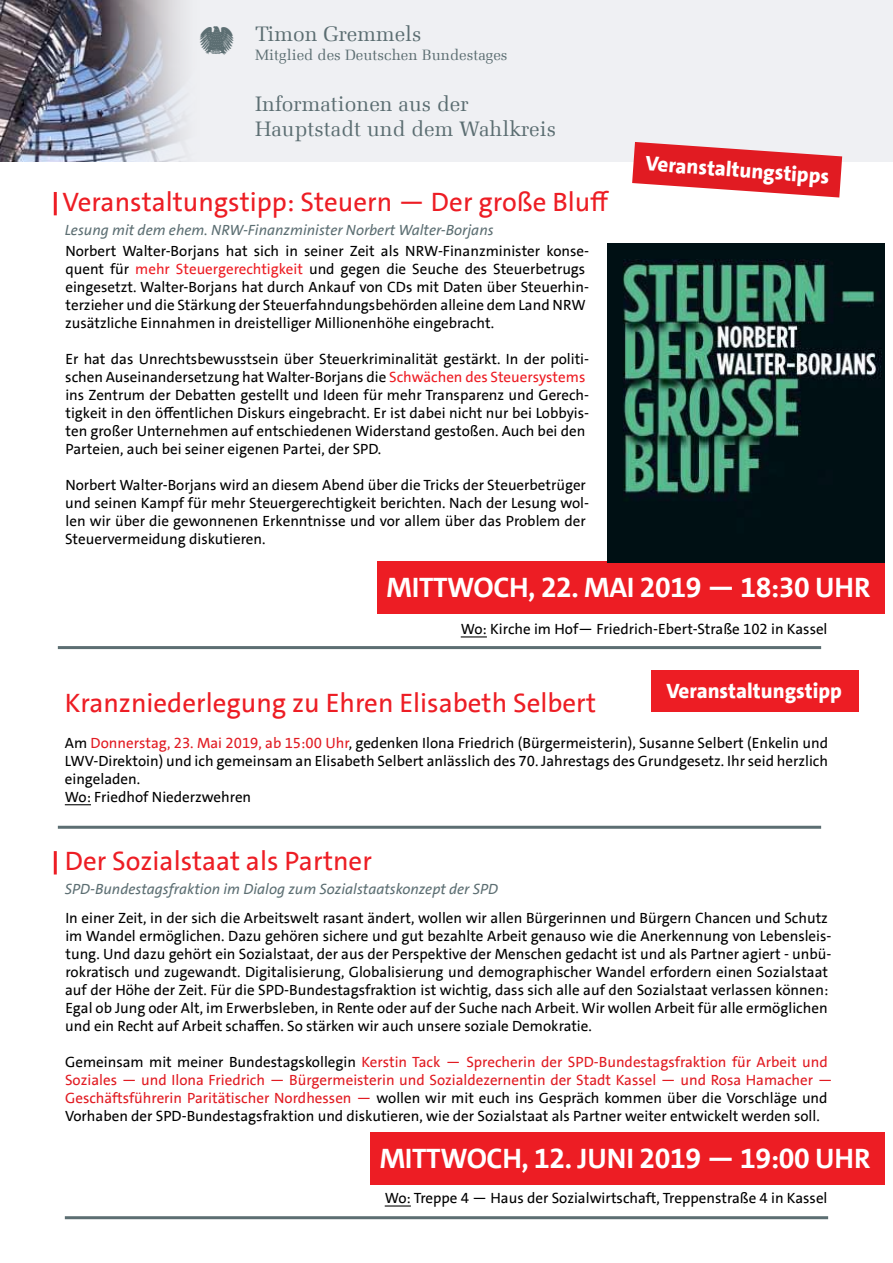
<style>
.page{position:relative;width:893px;height:1263px;background:#fff}
.page>*{position:absolute;margin:0;border:0;box-sizing:border-box;transform-origin:0 0}
.t1{font:700 28.5px "SPD The Sans";letter-spacing:-.015em;color:#fff}
.t2{font:27px "SPD The Sans";color:#ed1d24}
.t3{font:21px/25.2px "Melior Com";color:#5c6e72}
.t4{font:800 21px "SPD The Sans";color:#fff}
.t5{font:15px/18px "SPD The Sans";color:#000}
.t6{font:15px/18px "SPD The Sans";color:#e11b22}
.t7{font:italic 15px "SPD The Sans";color:#5c6e72}
.t8{font:15px "Melior Com";color:#5c6e72}
.s1{color:#ed1d24}
.s2{color:#e11b22}
.s3{color:#000}
</style>
<div class="page">
<div style="left:0;top:0;width:893px;height:162px;background:#eff0f3"></div>
<img style="left:0;top:0;width:186px;height:162px">
<hr style="left:65px;top:1216px;width:763px;height:3px;background:#5c6e72">
<svg style="left:461px;top:636px;width:26px;height:1px"></svg>
<hr style="left:54px;top:192px;width:3px;height:23px;background:#ed1d24">
<hr style="left:58px;top:646px;width:763px;height:3px;background:#5c6e72">
<div style="left:377px;top:561px;width:507px;height:52px;background:#ed1d24"></div>
<img style="left:607px;top:243px;width:277px;height:319px">
<svg style="left:385px;top:1205px;width:26px;height:1px"></svg>
<hr style="left:54px;top:851px;width:3px;height:23px;background:#ed1d24">
<div style="left:370px;top:1132px;width:514px;height:52px;background:#ed1d24"></div>
<svg style="left:632px;top:142px;width:210px;height:55px"></svg>
<div style="left:651px;top:670px;width:208px;height:41px;background:#ed1d24"></div>
<svg style="left:65px;top:804px;width:26px;height:1px"></svg>
<hr style="left:58px;top:826px;width:763px;height:3px;background:#5c6e72">
<h3 class="t3" style="left:255px;top:21px;width:168px">Timon Gremmels</h3>
<p class="t8" style="left:255px;top:46px;width:254px">Mitglied des Deutschen Bundestages</p>
<h3 class="t3" style="left:255px;top:91px;width:302px">Informationen aus der<br>Hauptstadt und dem Wahlkreis</h3>
<h2 class="t2" style="left:63px;top:185px;width:548px">Veranstaltungstipp: Steuern — Der große Bluff</h2>
<p class="t7" style="left:65px;top:220px;width:430px">Lesung mit dem ehem. NRW-Finanzminister Norbert Walter-Borjans</p>
<p class="t5" style="left:65px;top:242px;width:525px">Norbert Walter-Borjans hat sich in seiner Zeit als NRW-Finanzminister konse&shy;quent für <span class="s1">mehr Steuergerechtigkeit</span> und gegen die Seuche des Steuerbetrugs eingesetzt. Walter-Borjans hat durch Ankauf von CDs mit Daten über Steuerhin&shy;terzieher und die Stärkung der Steuerfahndungsbehörden alleine dem Land NRW zusätzliche Einnahmen in dreistelliger Millionenhöhe eingebracht.</p>
<p class="t5" style="left:65px;top:350px;width:525px">Er hat das Unrechtsbewusstsein über Steuerkriminalität gestärkt. In der politi&shy;schen Auseinandersetzung hat Walter-Borjans die <span class="s1">Schwächen des Steuersystems </span>ins Zentrum der Debatten gestellt und Ideen für mehr Transparenz und Gerech&shy;tigkeit in den öffentlichen Diskurs eingebracht. Er ist dabei nicht nur bei Lobbyis&shy;ten großer Unternehmen auf entschiedenen Widerstand gestoßen. Auch bei den Parteien, auch bei seiner eigenen Partei, der SPD.</p>
<p class="t5" style="left:65px;top:476px;width:526px">Norbert Walter-Borjans wird an diesem Abend über die Tricks der Steuerbetrüger und seinen Kampf für mehr Steuergerechtigkeit berichten. Nach der Lesung wol&shy;len wir über die gewonnenen Erkenntnisse und vor allem über das Problem der Steuervermeidung diskutieren.</p>
<h3 class="t4" style="left:646px;top:150px;width:186px;rotate:4deg">Veranstaltungstipps</h3>
<h1 class="t1" style="left:387px;top:569px;width:479px">MITTWOCH, 22. MAI 2019 — 18:30 UHR</h1>
<p class="t5" style="left:461px;top:620px;width:368px">Wo: Kirche im Hof— Friedrich-Ebert-Straße 102 in Kassel</p>
<h3 class="t4" style="left:666px;top:677px;width:177px">Veranstaltungstipp</h3>
<h2 class="t2" style="left:65px;top:686px;width:533px">Kranzniederlegung zu Ehren Elisabeth Selbert</h2>
<p class="t5" style="left:65px;top:734px;width:765px">Am <span class="s2">Donnerstag, 23. Mai 2019, ab 15:00 Uhr</span>, gedenken Ilona Friedrich (Bürgermeisterin), Susanne Selbert (Enkelin und LWV-Direktoin) und ich gemeinsam an Elisabeth Selbert anlässlich des 70. Jahrestags des Grundgesetz. Ihr seid herzlich eingeladen.<br>Wo: Friedhof Niederzwehren</p>
<h2 class="t2" style="left:65px;top:844px;width:309px">Der Sozialstaat als Partner</h2>
<p class="t7" style="left:65px;top:879px;width:435px">SPD-Bundestagsfraktion im Dialog zum Sozialstaatskonzept der SPD</p>
<p class="t5" style="left:65px;top:909px;width:768px">In einer Zeit, in der sich die Arbeitswelt rasant ändert, wollen wir allen Bürgerinnen und Bürgern Chancen und Schutz im Wandel ermöglichen. Dazu gehören sichere und gut bezahlte Arbeit genauso wie die Anerkennung von Lebensleis&shy;tung. Und dazu gehört ein Sozialstaat, der aus der Perspektive der Menschen gedacht ist und als Partner agiert - unbü&shy;rokratisch und zugewandt. Digitalisierung, Globalisierung und demographischer Wandel erfordern einen Sozialstaat auf der Höhe der Zeit. Für die SPD-Bundestagsfraktion ist wichtig, dass sich alle auf den Sozialstaat verlassen können:<br>Egal ob Jung oder Alt, im Erwerbsleben, in Rente oder auf der Suche nach Arbeit. Wir wollen Arbeit für alle ermöglichen und ein Recht auf Arbeit schaffen. So stärken wir auch unsere soziale Demokratie.</p>
<p class="t6" style="left:65px;top:1053px;width:769px"><span class="s3">Gemeinsam mit meiner Bundestagskollegin</span> Kerstin Tack — Sprecherin der SPD-Bundestagsfraktion für Arbeit und Soziales — und Ilona Friedrich — Bürgermeisterin und Sozialdezernentin der Stadt Kassel — und Rosa Hamacher — Geschäftsführerin Paritätischer Nordhessen — <span class="s3">wollen wir mit euch ins Gespräch kommen über die Vorschläge und Vorhaben der SPD-Bundestagsfraktion und diskutieren, wie der Sozialstaat als Partner weiter entwickelt werden soll.</span></p>
<h1 class="t1" style="left:380px;top:1140px;width:486px">MITTWOCH, 12. JUNI 2019 — 19:00 UHR</h1>
<p class="t5" style="left:385px;top:1189px;width:444px">Wo: Treppe 4 — Haus der Sozialwirtschaft, Treppenstraße 4 in Kassel</p>
</div>
